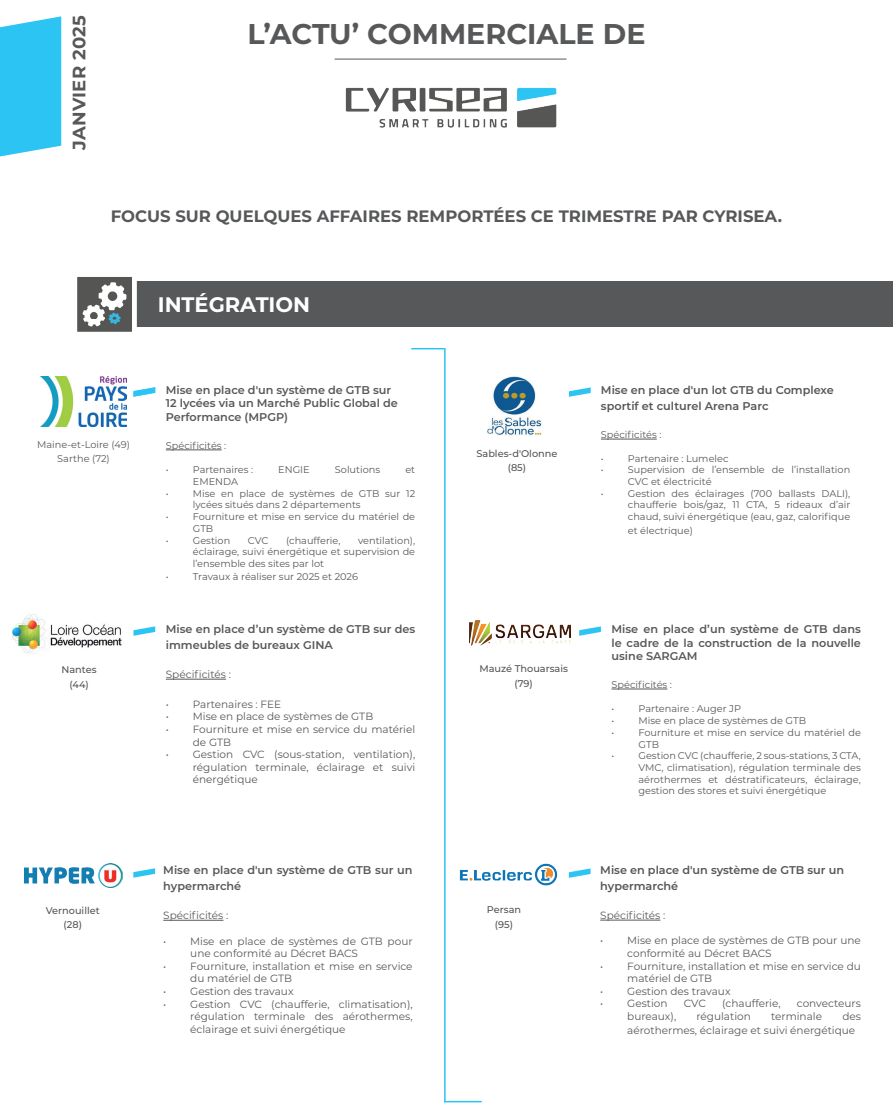
<style>
.page{position:relative;width:893px;height:1119px;background:#fff}
.page>*{position:absolute;margin:0;border:0;box-sizing:border-box;transform-origin:0 0}
.t1{font:700 28.5px "Montserrat";color:#57585a}
.t2{font:700 21px "Montserrat";color:#fff}
.t3{font:700 18px "Montserrat";letter-spacing:.02em;color:#57585a}
.t4{font:700 16.5px "Montserrat";color:#57585a}
.t5{font:600 11.25px/13.5px "Montserrat";color:#57585a}
.t6{font:600 11.25px/16.2px "Montserrat";color:#565657}
.t7{font:10.5px/12.6px "Montserrat";color:#57585a}
.t8{font:9.75px/11.7px "Montserrat";color:#57585a}
.t9{font:500 9.75px/14.4px "Montserrat";color:#555554;text-align:center}
</style>
<div class="page">
<hr style="left:335px;top:59px;width:231px;height:1px;background:#57585a">
<svg style="left:0;top:16px;width:61px;height:140px;background:#3bc8f3"></svg>
<div style="left:134px;top:281px;width:759px;height:46px;background:#57585a"></div>
<hr style="left:411px;top:348px;width:33px;height:1px;background:#2bc4f3">
<hr style="left:444px;top:348px;width:2px;height:754px;background:#2bc4f3">
<hr style="left:444px;top:1100px;width:38px;height:2px;background:#2bc4f3">
<hr style="left:601px;top:439px;width:56px;height:1px;background:#57585a">
<hr style="left:166px;top:449px;width:56px;height:1px;background:#57585a">
<svg style="left:569px;top:387px;width:22px;height:10px"></svg>
<img style="left:40px;top:376px;width:86px;height:50px">
<img style="left:487px;top:376px;width:55px;height:60px">
<img style="left:78px;top:277px;width:54px;height:54px">
<div style="left:73px;top:272px;width:64px;height:64px;border:4px solid #fff"></div>
<hr style="left:166px;top:678px;width:60px;height:1px;background:#57585a">
<svg style="left:133px;top:626px;width:22px;height:9px"></svg>
<img style="left:12px;top:614px;width:110px;height:40px">
<hr style="left:611px;top:688px;width:56px;height:1px;background:#57585a">
<svg style="left:579px;top:626px;width:22px;height:9px"></svg>
<img style="left:469px;top:620px;width:102px;height:26px">
<hr style="left:600px;top:919px;width:60px;height:1px;background:#57585a">
<svg style="left:133px;top:868px;width:22px;height:9px"></svg>
<svg style="left:569px;top:868px;width:22px;height:9px"></svg>
<img style="left:25px;top:863px;width:98px;height:23px">
<img style="left:459px;top:863px;width:99px;height:23px">
<hr style="left:163px;top:919px;width:60px;height:1px;background:#57585a">
<svg style="left:133px;top:387px;width:22px;height:9px"></svg>
<img style="left:345px;top:87px;width:212px;height:41px">
<h3 class="t3" style="left:66px;top:150px;width:137px;rotate:-90deg">JANVIER 2025</h3>
<h1 class="t1" style="left:247px;top:13px;width:399px">L’ACTU’ COMMERCIALE DE</h1>
<h3 class="t4" style="left:111px;top:204px;width:673px">FOCUS SUR QUELQUES AFFAIRES REMPORTÉES CE TRIMESTRE PAR CYRISEA.</h3>
<h2 class="t2" style="left:158px;top:289px;width:154px">INTÉGRATION</h2>
<p class="t8" style="left:37px;top:437px;width:94px;line-height:14.4px;text-align:center">Maine-et-Loire (49)<br>Sarthe (72)</p>
<p class="t9" style="left:62px;top:662px;width:37px">Nantes (44)</p>
<p class="t9" style="left:46px;top:902px;width:55px">Vernouillet (28)</p>
<p class="t5" style="left:166px;top:382px;width:233px">Mise en place d'un système de GTB sur<br>12 lycées via un Marché Public Global de<br>Performance (MPGP)</p>
<p class="t8" style="left:166px;top:439px;width:62px">Spécificités :</p>
<p class="t8" style="left:166px;top:463px;width:4px">•</p>
<p class="t8" style="left:193px;top:463px;width:62px">Partenaires :</p>
<p class="t8" style="left:278px;top:463px;width:33px">ENGIE</p>
<p class="t8" style="left:335px;top:463px;width:47px">Solutions</p>
<p class="t8" style="left:405px;top:463px;width:11px">et</p>
<p class="t8" style="left:193px;top:475px;width:47px">EMENDA</p>
<p class="t8" style="left:166px;top:487px;width:4px">•</p>
<p class="t8" style="left:193px;top:487px;width:224px">Mise en place de systèmes de GTB sur 12 lycées situés dans 2 départements</p>
<p class="t8" style="left:166px;top:510px;width:4px">•</p>
<p class="t8" style="left:193px;top:510px;width:224px">Fourniture et mise en service du matériel de<br>GTB</p>
<p class="t8" style="left:166px;top:534px;width:4px">•</p>
<p class="t8" style="left:193px;top:534px;width:39px">Gestion</p>
<p class="t8" style="left:248px;top:534px;width:22px">CVC</p>
<p class="t8" style="left:286px;top:534px;width:56px">(chaufferie,</p>
<p class="t8" style="left:193px;top:534px;width:224px;text-align:justify;text-indent:165px">ventilation), éclairage, suivi énergétique et supervision de l’ensemble des sites par lot</p>
<p class="t8" style="left:166px;top:570px;width:4px">•</p>
<p class="t8" style="left:193px;top:570px;width:167px">Travaux à réaliser sur 2025 et 2026</p>
<p class="t5" style="left:166px;top:620px;width:251px;line-height:16.2px">Mise en place d’un système de GTB sur des immeubles de bureaux GINA</p>
<p class="t7" style="left:166px;top:667px;width:67px">Spécificités :</p>
<p class="t7" style="left:166px;top:697px;width:117px">• Partenaires : FEE</p>
<p class="t7" style="left:166px;top:709px;width:209px">• Mise en place de systèmes de GTB</p>
<p class="t7" style="left:193px;top:722px;width:224px;text-indent:-27px">• Fourniture et mise en service du matériel de GTB</p>
<p class="t7" style="left:193px;top:747px;width:224px;text-align:justify;text-indent:-27px">• Gestion CVC (sous-station, ventilation), régulation terminale, éclairage et suivi énergétique</p>
<p class="t5" style="left:163px;top:861px;width:251px;line-height:16.2px">Mise en place d'un système de GTB sur un hypermarché</p>
<p class="t7" style="left:163px;top:908px;width:67px">Spécificités :</p>
<p class="t7" style="left:190px;top:934px;width:224px;text-indent:-27px">• Mise en place de systèmes de GTB pour une conformité au Décret BACS</p>
<p class="t7" style="left:190px;top:959px;width:224px;text-indent:-27px">• Fourniture, installation et mise en service du matériel de GTB</p>
<p class="t7" style="left:163px;top:984px;width:132px">• Gestion des travaux</p>
<p class="t7" style="left:190px;top:997px;width:224px;text-align:justify;text-indent:-27px">• Gestion CVC (chaufferie, climatisation), régulation terminale des aérothermes, éclairage et suivi énergétique</p>
<p class="t9" style="left:476px;top:445px;width:83px">Sables-d'Olonne (85)</p>
<p class="t6" style="left:601px;top:381px;width:234px">Mise en place d'un lot GTB du Complexe sportif et culturel Arena Parc</p>
<p class="t8" style="left:601px;top:428px;width:62px">Spécificités :</p>
<p class="t8" style="left:601px;top:452px;width:4px">•</p>
<p class="t8" style="left:628px;top:452px;width:102px">Partenaire : Lumelec</p>
<p class="t8" style="left:601px;top:463px;width:4px">•</p>
<p class="t8" style="left:628px;top:463px;width:224px">Supervision de l’ensemble de l’installation<br>CVC et électricité</p>
<p class="t8" style="left:601px;top:487px;width:4px">•</p>
<p class="t8" style="left:628px;top:487px;width:224px;text-align:justify">Gestion des éclairages (700 ballasts DALI), chaufferie bois/gaz, 11 CTA, 5 rideaux d’air chaud, suivi énergétique (eau, gaz, calorifique</p>
<p class="t8" style="left:628px;top:524px;width:67px">et électrique)</p>
<p class="t9" style="left:479px;top:661px;width:90px">Mauzé Thouarsais (79)</p>
<p class="t9" style="left:487px;top:902px;width:36px">Persan (95)</p>
<p class="t5" style="left:611px;top:621px;width:251px;text-align:justify">Mise en place d’un système de GTB dans le cadre de la construction de la nouvelle usine SARGAM</p>
<p class="t8" style="left:611px;top:678px;width:62px">Spécificités :</p>
<p class="t8" style="left:611px;top:702px;width:4px">•</p>
<p class="t8" style="left:638px;top:702px;width:104px">Partenaire : Auger JP</p>
<p class="t8" style="left:611px;top:714px;width:4px">•</p>
<p class="t8" style="left:638px;top:714px;width:169px">Mise en place de systèmes de GTB</p>
<p class="t8" style="left:611px;top:726px;width:4px">•</p>
<p class="t8" style="left:638px;top:726px;width:224px">Fourniture et mise en service du matériel de<br>GTB</p>
<p class="t8" style="left:611px;top:749px;width:4px">•</p>
<p class="t8" style="left:638px;top:749px;width:224px;text-align:justify">Gestion CVC (chaufferie, 2 sous-stations, 3 CTA, VMC, climatisation), régulation terminale des aérothermes et déstratificateurs, éclairage, gestion des stores et suivi énergétique</p>
<p class="t6" style="left:600px;top:861px;width:245px">Mise en place d'un système de GTB sur un hypermarché</p>
<p class="t7" style="left:600px;top:908px;width:67px">Spécificités :</p>
<p class="t7" style="left:627px;top:933px;width:235px;text-indent:-27px">• Mise en place de systèmes de GTB pour une conformité au Décret BACS</p>
<p class="t7" style="left:627px;top:959px;width:235px;text-indent:-27px">• Fourniture, installation et mise en service du matériel de GTB</p>
<p class="t7" style="left:600px;top:984px;width:132px">• Gestion des travaux</p>
<p class="t7" style="left:600px;top:996px;width:69px">• Gestion</p>
<p class="t7" style="left:684px;top:996px;width:24px">CVC</p>
<p class="t7" style="left:722px;top:996px;width:60px">(chaufferie,</p>
<p class="t7" style="left:797px;top:996px;width:66px">convecteurs</p>
<p class="t7" style="left:627px;top:1009px;width:50px">bureaux),</p>
<p class="t7" style="left:696px;top:1009px;width:56px">régulation</p>
<p class="t7" style="left:771px;top:1009px;width:52px">terminale</p>
<p class="t7" style="left:627px;top:1008px;width:235px;line-height:14.4px;text-indent:215px">des aérothermes, éclairage et suivi énergétique</p>
</div>
